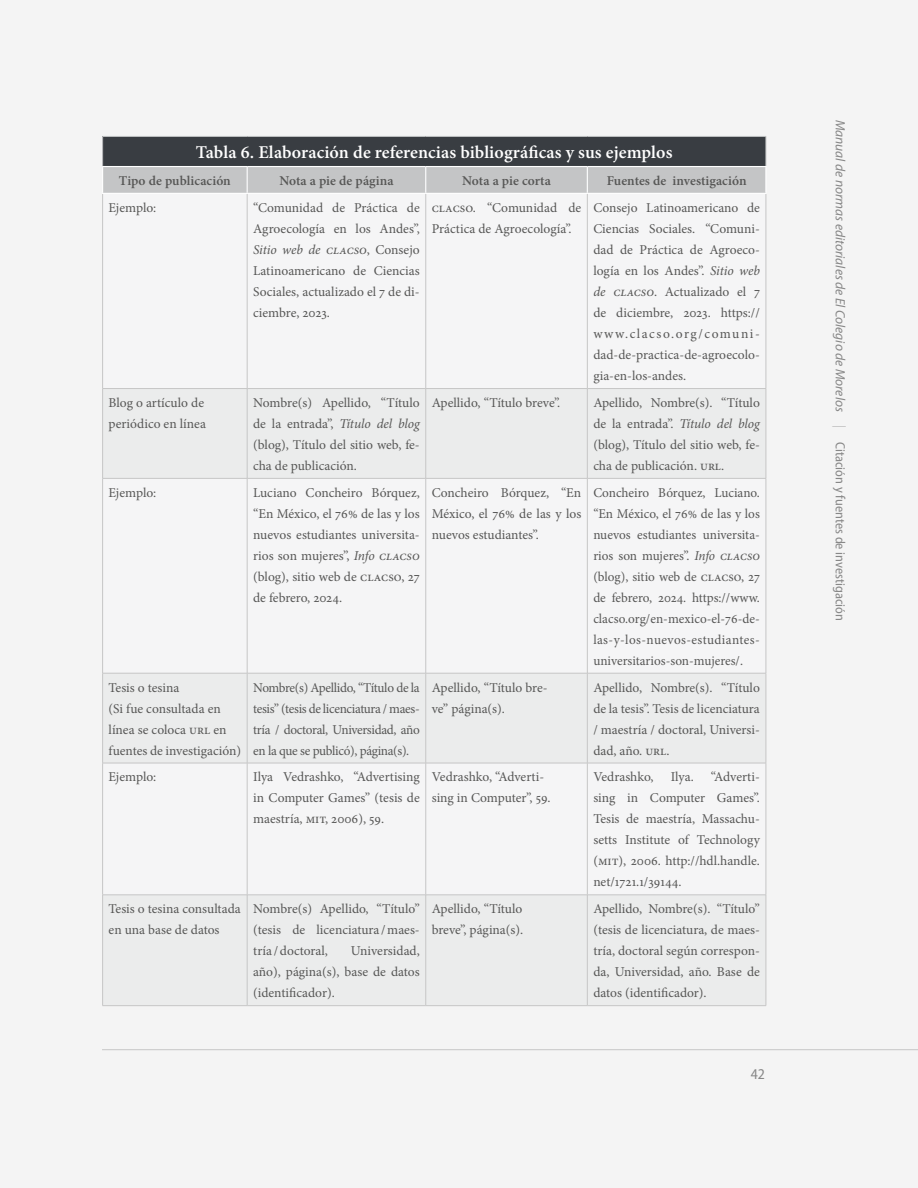
<style>
.page{position:relative;width:918px;height:1188px;background:#eee}
.page>*{position:absolute;margin:0;border:0;box-sizing:border-box;transform-origin:0 0}
.TB-ENCABEZADO{font:600 18px "Minion Pro";letter-spacing:.005em;color:#fff}
.t1{font:semi-condensed 15px "Myriad Pro";color:#878787}
.T_CT_JUSTIFICADO_IZQ{font:13.5px/21px "Minion Pro";letter-spacing:-.005em;color:#575756;text-align:justify}
.T_CT_IZQ_-_Copia{font:13.5px/21px "Minion Pro";letter-spacing:-.01em;color:#575756}
.t2{font:italic 13.5px "Myriad Pro";color:#878787}
.T_SUBENCABEZADO{font:600 13.5px "Minion Pro";letter-spacing:.005em;color:#575756}
.s1{font-style:italic}
.s2{font-style:normal;font-stretch:semi-condensed;color:#c6c6c6}
.s3{font-style:normal;font-stretch:semi-condensed}
</style>
<div class="page">
<hr style="left:102px;top:1049px;width:816px;height:1px;background:#c6c6c6">
<svg style="left:103px;top:389px;width:663px;height:616px"></svg>
<hr style="left:247px;top:194px;width:1px;height:194px;background:#c6c6c6">
<hr style="left:426px;top:194px;width:1px;height:194px;background:#c6c6c6">
<hr style="left:587px;top:194px;width:1px;height:194px;background:#c6c6c6">
<hr style="left:247px;top:389px;width:1px;height:89px;background:#c6c6c6">
<hr style="left:426px;top:389px;width:1px;height:89px;background:#c6c6c6">
<hr style="left:587px;top:389px;width:1px;height:89px;background:#c6c6c6">
<hr style="left:247px;top:479px;width:1px;height:194px;background:#c6c6c6">
<hr style="left:426px;top:479px;width:1px;height:194px;background:#c6c6c6">
<hr style="left:587px;top:479px;width:1px;height:194px;background:#c6c6c6">
<hr style="left:247px;top:673px;width:1px;height:90px;background:#c6c6c6">
<hr style="left:426px;top:673px;width:1px;height:90px;background:#c6c6c6">
<hr style="left:587px;top:673px;width:1px;height:90px;background:#c6c6c6">
<hr style="left:247px;top:763px;width:1px;height:132px;background:#c6c6c6">
<hr style="left:426px;top:763px;width:1px;height:132px;background:#c6c6c6">
<hr style="left:587px;top:763px;width:1px;height:132px;background:#c6c6c6">
<hr style="left:247px;top:895px;width:1px;height:110px;background:#c6c6c6">
<hr style="left:426px;top:895px;width:1px;height:110px;background:#c6c6c6">
<hr style="left:587px;top:895px;width:1px;height:110px;background:#c6c6c6">
<hr style="left:102px;top:194px;width:1px;height:194px;background:#c6c6c6">
<hr style="left:766px;top:194px;width:1px;height:194px;background:#c6c6c6">
<hr style="left:102px;top:389px;width:1px;height:89px;background:#c6c6c6">
<hr style="left:766px;top:389px;width:1px;height:89px;background:#c6c6c6">
<hr style="left:102px;top:479px;width:1px;height:194px;background:#c6c6c6">
<hr style="left:766px;top:479px;width:1px;height:194px;background:#c6c6c6">
<hr style="left:102px;top:673px;width:1px;height:90px;background:#c6c6c6">
<hr style="left:766px;top:673px;width:1px;height:90px;background:#c6c6c6">
<hr style="left:102px;top:763px;width:1px;height:132px;background:#c6c6c6">
<hr style="left:766px;top:763px;width:1px;height:132px;background:#c6c6c6">
<hr style="left:102px;top:895px;width:1px;height:110px;background:#c6c6c6">
<hr style="left:766px;top:895px;width:1px;height:110px;background:#c6c6c6">
<hr style="left:102px;top:388px;width:145px;height:1px;background:#c6c6c6">
<hr style="left:247px;top:388px;width:179px;height:1px;background:#c6c6c6">
<hr style="left:426px;top:388px;width:161px;height:1px;background:#c6c6c6">
<hr style="left:587px;top:388px;width:179px;height:1px;background:#c6c6c6">
<hr style="left:102px;top:478px;width:145px;height:1px;background:#c6c6c6">
<hr style="left:247px;top:478px;width:179px;height:1px;background:#c6c6c6">
<hr style="left:426px;top:478px;width:161px;height:1px;background:#c6c6c6">
<hr style="left:587px;top:478px;width:179px;height:1px;background:#c6c6c6">
<hr style="left:102px;top:673px;width:145px;height:1px;background:#c6c6c6">
<hr style="left:247px;top:673px;width:179px;height:1px;background:#c6c6c6">
<hr style="left:426px;top:673px;width:161px;height:1px;background:#c6c6c6">
<hr style="left:587px;top:673px;width:179px;height:1px;background:#c6c6c6">
<hr style="left:102px;top:763px;width:145px;height:1px;background:#c6c6c6">
<hr style="left:247px;top:763px;width:179px;height:1px;background:#c6c6c6">
<hr style="left:426px;top:763px;width:161px;height:1px;background:#c6c6c6">
<hr style="left:587px;top:763px;width:179px;height:1px;background:#c6c6c6">
<hr style="left:102px;top:895px;width:145px;height:1px;background:#c6c6c6">
<hr style="left:247px;top:895px;width:179px;height:1px;background:#c6c6c6">
<hr style="left:426px;top:895px;width:161px;height:1px;background:#c6c6c6">
<hr style="left:587px;top:895px;width:179px;height:1px;background:#c6c6c6">
<hr style="left:102px;top:1005px;width:145px;height:1px;background:#c6c6c6">
<hr style="left:247px;top:1005px;width:179px;height:1px;background:#c6c6c6">
<hr style="left:426px;top:1005px;width:161px;height:1px;background:#c6c6c6">
<hr style="left:587px;top:1005px;width:179px;height:1px;background:#c6c6c6">
<hr style="left:102px;top:136px;width:145px;height:1px;background:#c4c5c6">
<hr style="left:247px;top:136px;width:179px;height:1px;background:#c4c5c6">
<hr style="left:426px;top:136px;width:161px;height:1px;background:#c4c5c6">
<hr style="left:587px;top:136px;width:179px;height:1px;background:#c4c5c6">
<hr style="left:102px;top:193px;width:145px;height:1px;background:#fff">
<hr style="left:247px;top:193px;width:179px;height:1px;background:#fff">
<hr style="left:426px;top:193px;width:161px;height:1px;background:#fff">
<hr style="left:587px;top:193px;width:179px;height:1px;background:#fff">
<svg style="left:102px;top:137px;width:665px;height:56px;background:#7e8083"></svg>
<p class="TB-ENCABEZADO" style="left:196px;top:140px;width:478px">Tabla 6. Elaboración de referencias bibliográficas y sus ejemplos</p>
<p class="T_SUBENCABEZADO" style="left:119px;top:171px;width:113px">Tipo de publicación</p>
<p class="T_SUBENCABEZADO" style="left:279px;top:171px;width:116px">Nota a pie de página</p>
<p class="T_SUBENCABEZADO" style="left:462px;top:171px;width:90px">Nota a pie corta</p>
<p class="T_SUBENCABEZADO" style="left:607px;top:171px;width:141px">Fuentes de investigación</p>
<p class="T_CT_IZQ_-_Copia" style="left:109px;top:197px;width:49px">Ejemplo:</p>
<p class="T_CT_JUSTIFICADO_IZQ" style="left:253px;top:197px;width:168px">“Comunidad de Práctica de Agroecología en los Andes”, <span class="s1">Sitio web de CLACSO</span>, Consejo Latinoamericano de Ciencias Sociales, actualizado el 7 de di&shy;ciembre, 2023.</p>
<p class="T_CT_JUSTIFICADO_IZQ" style="left:432px;top:197px;width:151px">CLACSO. “Comunidad de<br>Práctica de Agroecología”.</p>
<p class="T_CT_JUSTIFICADO_IZQ" style="left:593px;top:197px;width:168px">Consejo Latinoamericano de Ciencias Sociales. “Comuni&shy;dad de Práctica de Agroeco&shy;logía en los Andes”. <span class="s1">Sitio web de CLACSO</span>. Actualizado el 7 de diciembre, 2023. https:// www.clacso.org/comuni&shy;dad-de-practica-de-agroecolo&shy;gia-en-los-andes.</p>
<p class="T_CT_IZQ_-_Copia" style="left:109px;top:392px;width:99px">Blog o artículo de periódico en línea</p>
<p class="T_CT_JUSTIFICADO_IZQ" style="left:253px;top:392px;width:168px">Nombre(s) Apellido, “Título de la entrada”, <span class="s1">Título del blog </span>(blog), Título del sitio web, fe&shy;cha de publicación.</p>
<p class="T_CT_JUSTIFICADO_IZQ" style="left:432px;top:392px;width:130px">Apellido, “Título breve”.</p>
<p class="T_CT_JUSTIFICADO_IZQ" style="left:593px;top:392px;width:168px">Apellido, Nombre(s). “Título de la entrada”. <span class="s1">Título del blog </span>(blog), Título del sitio web, fe&shy;cha de publicación. URL.</p>
<p class="T_CT_IZQ_-_Copia" style="left:109px;top:482px;width:49px">Ejemplo:</p>
<p class="T_CT_JUSTIFICADO_IZQ" style="left:253px;top:482px;width:168px">Luciano Concheiro Bórquez, “En México, el 76% de las y los nuevos estudiantes universita&shy;rios son mujeres”, <span class="s1">Info CLACSO </span>(blog), sitio web de CLACSO, 27 de febrero, 2024.</p>
<p class="T_CT_JUSTIFICADO_IZQ" style="left:432px;top:482px;width:151px">Concheiro Bórquez, “En México, el 76% de las y los nuevos estudiantes”.</p>
<p class="T_CT_JUSTIFICADO_IZQ" style="left:593px;top:482px;width:168px">Concheiro Bórquez, Luciano. “En México, el 76% de las y los nuevos estudiantes universita&shy;rios son mujeres”. <span class="s1">Info CLACSO </span>(blog), sitio web de CLACSO, 27 de febrero, 2024. https://www. clacso.org/en-mexico-el-76-de&shy;las-y-los-nuevos-estudiantes&shy;universitarios-son-mujeres/.</p>
<p class="T_CT_IZQ_-_Copia" style="left:109px;top:677px;width:72px">Tesis o tesina</p>
<p class="T_CT_IZQ_-_Copia" style="left:109px;top:698px;width:134px">(Si fue consultada en línea se coloca URL en fuentes de investigación)</p>
<p class="T_CT_JUSTIFICADO_IZQ" style="left:253px;top:677px;width:168px">Nombre(s) Apellido, “Título de la tesis” (tesis de licenciatura / maes&shy;tría / doctoral, Universidad, año en la que se publicó), página(s).</p>
<p class="T_CT_IZQ_-_Copia" style="left:432px;top:677px;width:117px">Apellido, “Título bre&shy;ve” página(s).</p>
<p class="T_CT_JUSTIFICADO_IZQ" style="left:593px;top:677px;width:168px">Apellido, Nombre(s). “Título de la tesis”. Tesis de licenciatura / maestría / doctoral, Universi&shy;dad, año. URL.</p>
<p class="T_CT_IZQ_-_Copia" style="left:109px;top:767px;width:49px">Ejemplo:</p>
<p class="T_CT_JUSTIFICADO_IZQ" style="left:253px;top:767px;width:168px">Ilya Vedrashko, “Advertising in Computer Games” (tesis de maestría, MIT, 2006), 59.</p>
<p class="T_CT_IZQ_-_Copia" style="left:432px;top:767px;width:120px">Vedrashko, “Adverti&shy;sing in Computer”, 59.</p>
<p class="T_CT_JUSTIFICADO_IZQ" style="left:593px;top:767px;width:62px">Vedrashko,</p>
<p class="T_CT_JUSTIFICADO_IZQ" style="left:671px;top:767px;width:25px">Ilya.</p>
<p class="T_CT_JUSTIFICADO_IZQ" style="left:593px;top:767px;width:168px;text-indent:118px">“Adverti&shy;sing in Computer Games”.<br>Tesis de maestría, Massachu&shy;setts Institute of Technology (MIT), 2006. http://hdl.handle. net/1721.1/39144.</p>
<p class="T_CT_IZQ_-_Copia" style="left:109px;top:898px;width:134px">Tesis o tesina consultada en una base de datos</p>
<p class="T_CT_JUSTIFICADO_IZQ" style="left:253px;top:898px;width:168px">Nombre(s) Apellido, “Título” (tesis de licenciatura /maes&shy;tría /doctoral,</p>
<p class="T_CT_JUSTIFICADO_IZQ" style="left:253px;top:940px;width:168px;text-indent:98px">Universidad, año), página(s), base de datos (identificador).</p>
<p class="T_CT_IZQ_-_Copia" style="left:432px;top:898px;width:93px">Apellido, “Título breve”, página(s).</p>
<p class="T_CT_JUSTIFICADO_IZQ" style="left:593px;top:898px;width:168px">Apellido, Nombre(s). “Título” (tesis de licenciatura, de maes&shy;tría, doctoral según correspon&shy;da, Universidad, año. Base de datos (identificador).</p>
<p class="t1" style="left:751px;top:1065px;width:16px">42</p>
<p class="t2" style="left:849px;top:120px;width:503px;rotate:90deg">Manual de normas editoriales de El Colegio de Morelos <span class="s2">|</span> <span class="s3">Citación y fuentes de investigación</span></p>
</div>
